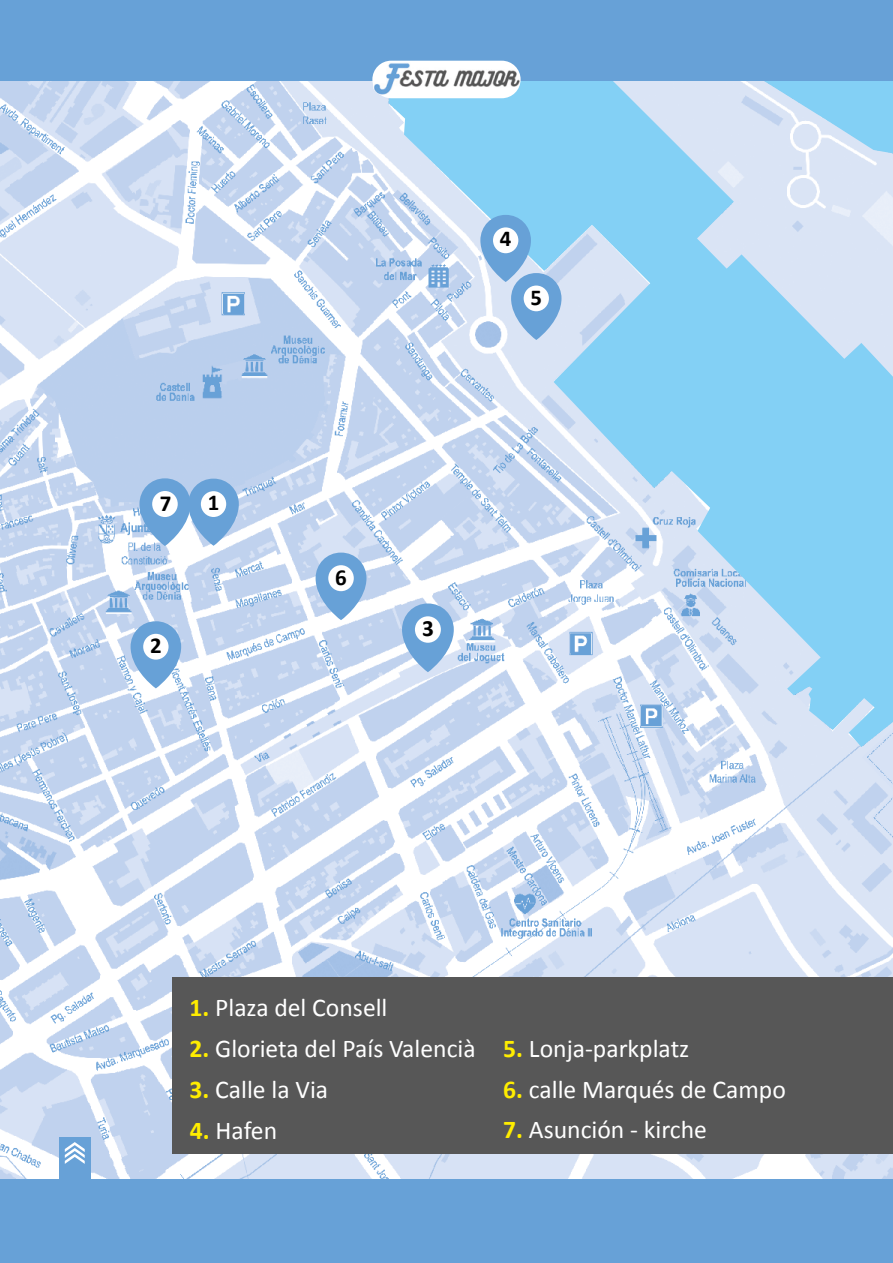
<style>
.page{position:relative;width:893px;height:1263px;background:#fff}
.page>*{position:absolute;margin:0;border:0;box-sizing:border-box;transform-origin:0 0}
.t1{font:25.65px "Calibri";color:#fff}
.t2{font:700 23.25px "Calibri";color:#000}
.t3{font:700 22.95px "Calibri";color:#000}
.t4{font:700 22.8px "Calibri";color:#000}
.t5{font:700 22.65px "Calibri";color:#000}
.s1{font-weight:700;color:#ffed00}
</style>
<div class="page">
<img style="left:0;top:154px;width:893px;height:1025px">
<svg style="left:0;top:81px;width:389px;height:73px"></svg>
<svg style="left:389px;top:81px;width:504px;height:666px;background:#b4daf4"></svg>
<div style="left:0;top:0;width:893px;height:81px;background:#67a1d7"></div>
<div style="left:372px;top:61px;width:149px;height:37px;background:#fff;border-radius:19px"></div>
<img style="left:373px;top:62px;width:76px;height:33px">
<img style="left:453px;top:69px;width:67px;height:19px">
<div style="left:0;top:1179px;width:893px;height:84px;background:#67a1d7"></div>
<svg style="left:316px;top:552px;width:50px;height:68px"></svg>
<svg style="left:402px;top:603px;width:52px;height:69px"></svg>
<svg style="left:131px;top:621px;width:50px;height:67px"></svg>
<svg style="left:139px;top:478px;width:100px;height:68px"></svg>
<svg style="left:480px;top:215px;width:81px;height:125px"></svg>
<div style="left:173px;top:977px;width:720px;height:177px;background:#575757"></div>
<div style="left:59px;top:1137px;width:32px;height:44px;background:#67a1d7"></div>
<svg style="left:65px;top:1142px;width:20px;height:22px"></svg>
<p class="t3" style="left:160px;top:487px;width:13px">7</p>
<p class="t4" style="left:208px;top:486px;width:13px">1</p>
<p class="t4" style="left:150px;top:629px;width:13px">2</p>
<p class="t4" style="left:500px;top:223px;width:13px">4</p>
<p class="t5" style="left:530px;top:281px;width:13px">5</p>
<p class="t3" style="left:335px;top:561px;width:13px">6</p>
<p class="t2" style="left:422px;top:612px;width:13px">3</p>
<p class="t1" style="left:190px;top:990px;width:199px"><span class="s1">1.</span> Plaza del Consell</p>
<p class="t1" style="left:190px;top:1031px;width:288px"><span class="s1">2.</span> Glorieta del País Valencià</p>
<p class="t1" style="left:190px;top:1072px;width:140px"><span class="s1">3.</span> Calle la Via</p>
<p class="t1" style="left:190px;top:1113px;width:89px"><span class="s1">4.</span> Hafen</p>
<p class="t1" style="left:503px;top:1030px;width:188px"><span class="s1">5.</span> Lonja-parkplatz</p>
<p class="t1" style="left:503px;top:1071px;width:284px"><span class="s1">6.</span> calle Marqués de Campo</p>
<p class="t1" style="left:503px;top:1111px;width:205px"><span class="s1">7.</span> Asunción - kirche</p>
</div>
